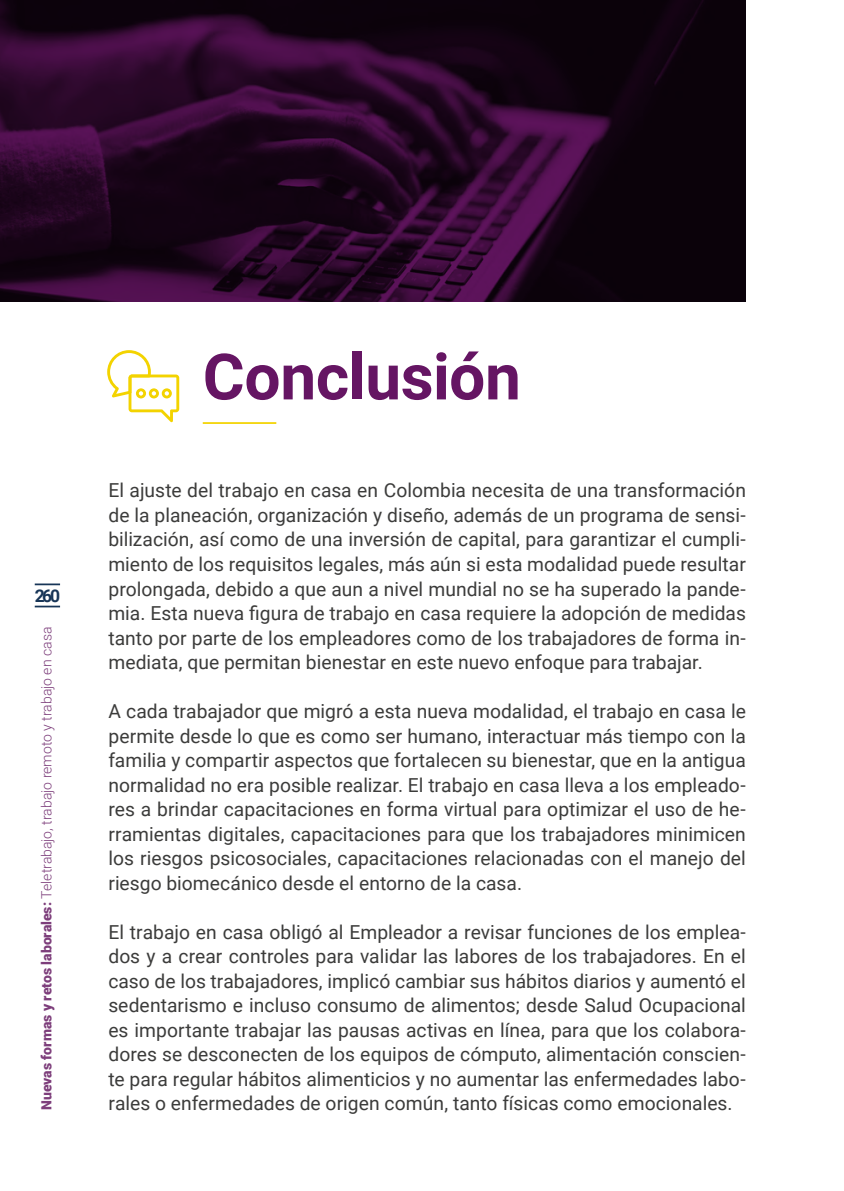
<style>
.page{position:relative;width:844px;height:1191px;background:#fff}
.page>*{position:absolute;margin:0;border:0;box-sizing:border-box;transform-origin:0 0}
.t1{font:700 63.88px "Roboto";letter-spacing:-.005em;color:#651563}
.t2{font:19.25px/24.5px "Roboto";letter-spacing:.005em;color:#3c3c3b;text-align:justify}
.t3{font:700 17.5px "Roboto";color:#173557}
.t4{font:300 14px "Roboto";color:#7d3e7b}
.s1{font-weight:900}
</style>
<div class="page">
<svg style="left:0;top:0;width:745px;height:301px;background:#200620"></svg>
<hr style="left:203px;top:422px;width:73px;height:2px;background:#f3d300">
<svg style="left:107px;top:350px;width:72px;height:72px"></svg>
<hr style="left:35px;top:583px;width:25px;height:2px;background:#173557">
<hr style="left:35px;top:605px;width:25px;height:2px;background:#173557">
<p class="t3" style="left:35px;top:583px;width:27px">260</p>
<p class="t4" style="left:37px;top:1110px;width:485px;rotate:-90deg"><span class="s1">Nuevas formas y retos laborales:</span> Teletrabajo, trabajo remoto y trabajo en casa</p>
<h1 class="t1" style="left:203px;top:332px;width:319px">Conclusión</h1>
<p class="t2" style="left:108px;top:477px;width:639px">El ajuste del trabajo en casa en Colombia necesita de una transformación de la planeación, organización y diseño, además de un programa de sensi&shy;bilización, así como de una inversión de capital, para garantizar el cumpli&shy;miento de los requisitos legales, más aún si esta modalidad puede resultar prolongada, debido a que aun a nivel mundial no se ha superado la pande&shy;mia. Esta nueva figura de trabajo en casa requiere la adopción de medidas tanto por parte de los empleadores como de los trabajadores de forma in&shy;mediata, que permitan bienestar en este nuevo enfoque para trabajar.</p>
<p class="t2" style="left:108px;top:698px;width:639px">A cada trabajador que migró a esta nueva modalidad, el trabajo en casa le permite desde lo que es como ser humano, interactuar más tiempo con la familia y compartir aspectos que fortalecen su bienestar, que en la antigua normalidad no era posible realizar. El trabajo en casa lleva a los empleado&shy;res a brindar capacitaciones en forma virtual para optimizar el uso de he&shy;rramientas digitales, capacitaciones para que los trabajadores minimicen los riesgos psicosociales, capacitaciones relacionadas con el manejo del riesgo biomecánico desde el entorno de la casa.</p>
<p class="t2" style="left:108px;top:919px;width:639px">El trabajo en casa obligó al Empleador a revisar funciones de los emplea&shy;dos y a crear controles para validar las labores de los trabajadores. En el caso de los trabajadores, implicó cambiar sus hábitos diarios y aumentó el sedentarismo e incluso consumo de alimentos; desde Salud Ocupacional es importante trabajar las pausas activas en línea, para que los colabora&shy;dores se desconecten de los equipos de cómputo, alimentación conscien&shy;te para regular hábitos alimenticios y no aumentar las enfermedades labo&shy;rales o enfermedades de origen común, tanto físicas como emocionales.</p>
</div>
